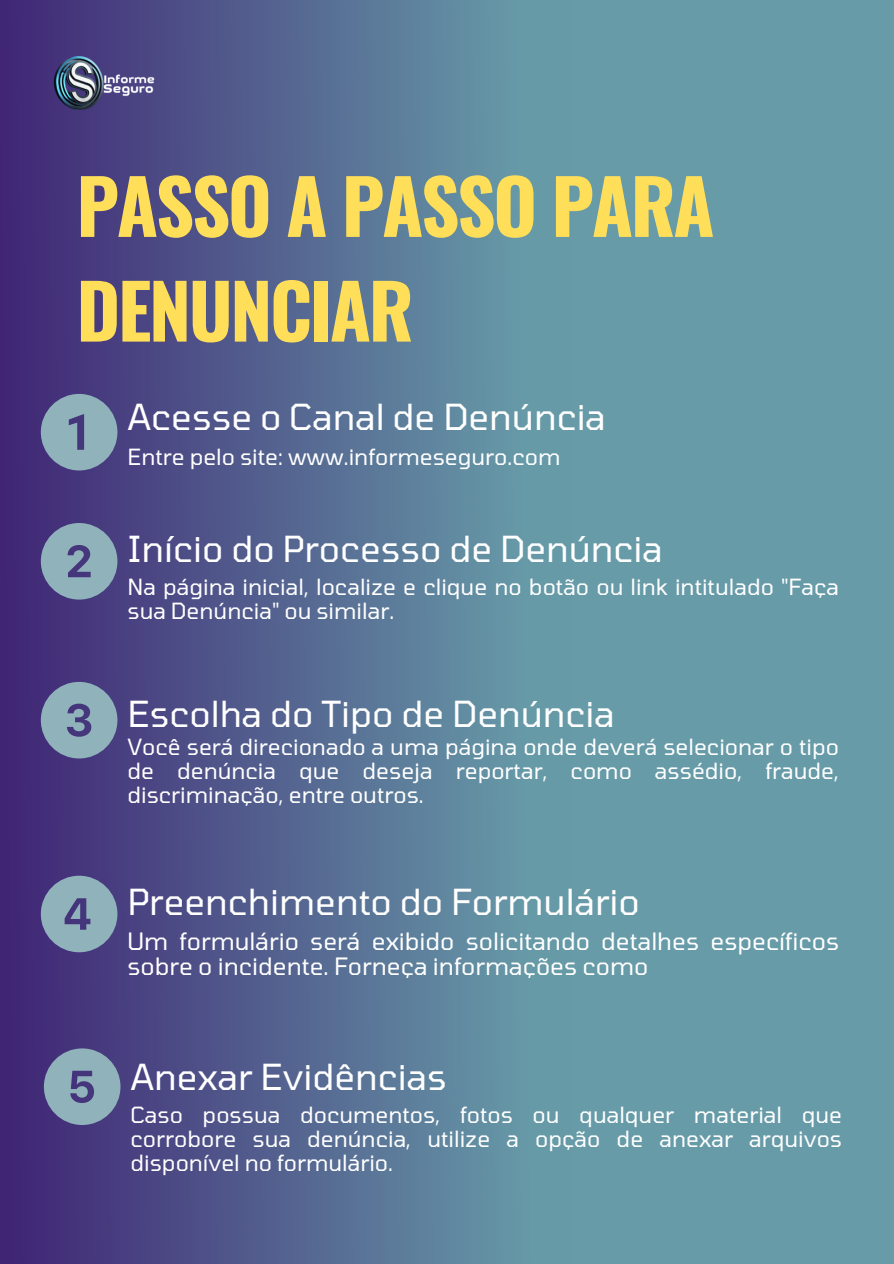
<style>
.page{position:relative;width:894px;height:1264px;background:#fff}
.page>*{position:absolute;margin:0;border:0;box-sizing:border-box;transform-origin:0 0}
.t1{font:700 75px/104.7px "Oswald";letter-spacing:-.035em;color:#ffde59}
.t2{font:35.7px "Tomorrow";color:#fff}
.t3{font:23.85px/25.3px "Tomorrow";color:#fff}
.t4{font:22.2px/23.7px "Tomorrow";color:#fff;text-align:justify}
</style>
<div class="page">
<div style="left:0;top:0;width:893px;height:1263px;background:#679ba8"></div>
<div style="left:0;top:0;width:572px;height:1263px;background:linear-gradient(to right,#402575,#69a2ab)"></div>
<svg style="left:41px;top:394px;width:76px;height:76px;background:#7c92aa"></svg>
<svg style="left:41px;top:523px;width:76px;height:76px;background:#7b8fa9"></svg>
<svg style="left:41px;top:682px;width:76px;height:76px;background:#7b8fa9"></svg>
<svg style="left:41px;top:875px;width:76px;height:77px;background:#7a8ea8"></svg>
<svg style="left:44px;top:1048px;width:76px;height:76px;background:#7a8ea9"></svg>
<img style="left:54px;top:39px;width:100px;height:100px">
<p class="t1" style="left:76px;top:151px;width:639px">PASSO A PASSO PARA<br>DENUNCIAR</p>
<p class="t2" style="left:127px;top:394px;width:480px">Acesse o Canal de Denúncia</p>
<p class="t4" style="left:127px;top:444px;width:434px">Entre pelo site: www.informeseguro.com</p>
<p class="t2" style="left:127px;top:526px;width:536px">Início do Processo de Denúncia</p>
<p class="t4" style="left:127px;top:574px;width:713px">Na página inicial, localize e clique no botão ou link intitulado "Faça sua Denúncia" ou similar.</p>
<p class="t2" style="left:127px;top:690px;width:488px">Escolha do Tipo de Denúncia</p>
<p class="t4" style="left:127px;top:734px;width:713px">Você será direcionado a uma página onde deverá selecionar o tipo de denúncia que deseja reportar, como assédio, fraude, discriminação, entre outros.</p>
<h1 class="t2" style="left:127px;top:879px;width:513px">Preenchimento do Formulário</h1>
<h2 class="t3" style="left:127px;top:927px;width:713px">Um formulário será exibido solicitando detalhes específicos sobre o incidente. Forneça informações como</h2>
<p class="t2" style="left:130px;top:1054px;width:317px">Anexar Evidências</p>
<h2 class="t4" style="left:130px;top:1102px;width:713px">Caso possua documentos, fotos ou qualquer material que corrobore sua denúncia, utilize a opção de anexar arquivos disponível no formulário.</h2>
</div>
